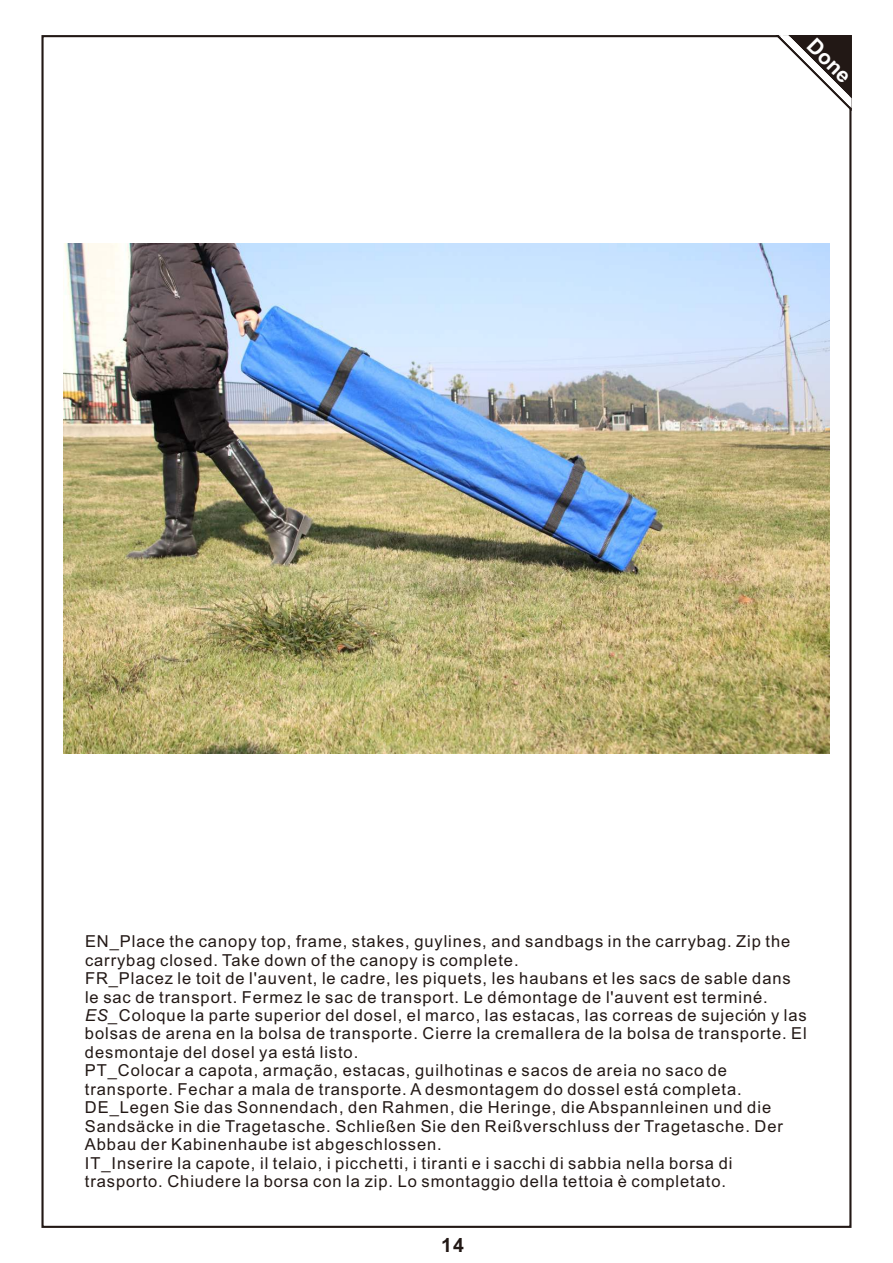
<style>
.page{position:relative;width:893px;height:1263px;background:#fff}
.page>*{position:absolute;margin:0;border:0;box-sizing:border-box;transform-origin:0 0}
.t1{font:700 27px "Arial";color:#fff}
.t2{font:700 21px "Arial";color:#fff}
.t3{font:700 19.5px "Arial";color:#221815}
.t4{font:16.5px/18.5px "Arial";letter-spacing:.055em;color:#221815}
.s1{font-style:italic}
</style>
<div class="page">
<img style="left:64px;top:243px;width:765px;height:511px">
<svg style="left:775px;top:35px;width:77px;height:79px"></svg>
<p class="t2" style="left:821px;top:32px;width:54px;rotate:45deg">Done</p>
<h1 class="t1" style="left:818px;top:34px;width:32px">08</h1>
<p class="t4" style="left:85px;top:932px;width:723px">EN_Place the canopy top, frame, stakes, guylines, and sandbags in the carrybag. Zip the carrybag closed. Take down of the canopy is complete.<br>FR_Placez le toit de l'auvent, le cadre, les piquets, les haubans et les sacs de sable dans le sac de transport. Fermez le sac de transport. Le démontage de l'auvent est terminé.<br><span class="s1">ES_</span>Coloque la parte superior del dosel, el marco, las estacas, las correas de sujeción y las bolsas de arena en la bolsa de transporte. Cierre la cremallera de la bolsa de transporte. El desmontaje del dosel ya está listo.<br>PT_Colocar a capota, armação, estacas, guilhotinas e sacos de areia no saco de transporte. Fechar a mala de transporte. A desmontagem do dossel está completa.<br>DE_Legen Sie das Sonnendach, den Rahmen, die Heringe, die Abspannleinen und die Sandsäcke in die Tragetasche. Schließen Sie den Reißverschluss der Tragetasche. Der Abbau der Kabinenhaube ist abgeschlossen.<br>IT_Inserire la capote, il telaio, i picchetti, i tiranti e i sacchi di sabbia nella borsa di trasporto. Chiudere la borsa con la zip. Lo smontaggio della tettoia è completato.</p>
<p class="t3" style="left:441px;top:1232px;width:24px">14</p>
</div>
